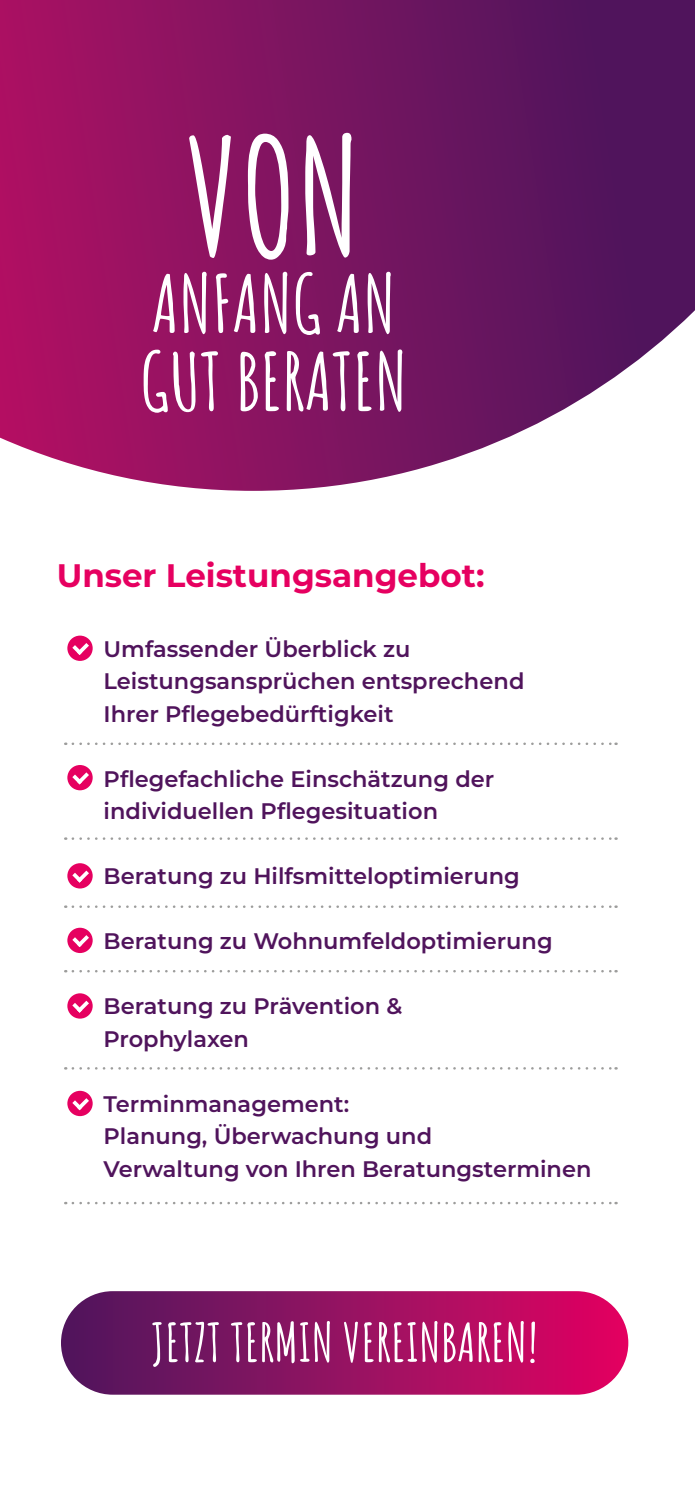
<style>
.page{position:relative;width:695px;height:1489px;background:#fff}
.page>*{position:absolute;margin:0;border:0;box-sizing:border-box;transform-origin:0 0}
.t1{font:700 157px "Amatic SC";color:#fff}
.t2{font:700 78.5px/77.8px "Amatic SC";color:#fff}
.t3{font:700 52.5px "Amatic SC";color:#fff}
.t4{font:700 32.5px "Montserrat";color:#e60060}
.t5{font:600 22.5px/32.5px "Montserrat";color:#50145c}
</style>
<div class="page">
<svg style="left:0;top:0;width:694px;height:491px;background:#87276d"></svg>
<div style="left:67px;top:635px;width:26px;height:26px;background:#e60060;border-radius:50%"></div>
<svg style="left:72px;top:643px;width:17px;height:12px"></svg>
<div style="left:67px;top:765px;width:26px;height:25px;background:#e60060;border-radius:50%"></div>
<svg style="left:72px;top:772px;width:17px;height:12px"></svg>
<div style="left:67px;top:863px;width:26px;height:25px;background:#e60060;border-radius:50%"></div>
<svg style="left:72px;top:870px;width:17px;height:12px"></svg>
<div style="left:67px;top:927px;width:26px;height:26px;background:#e60060;border-radius:50%"></div>
<svg style="left:72px;top:935px;width:17px;height:12px"></svg>
<div style="left:67px;top:993px;width:26px;height:25px;background:#e60060;border-radius:50%"></div>
<svg style="left:72px;top:1000px;width:17px;height:12px"></svg>
<svg style="left:67px;top:1090px;width:26px;height:26px"></svg>
<svg style="left:72px;top:1098px;width:17px;height:12px"></svg>
<svg style="left:73px;top:742px;width:543px;height:3px"></svg>
<svg style="left:73px;top:837px;width:543px;height:2px"></svg>
<svg style="left:73px;top:905px;width:543px;height:2px"></svg>
<svg style="left:73px;top:970px;width:543px;height:2px"></svg>
<svg style="left:73px;top:1067px;width:543px;height:2px"></svg>
<svg style="left:73px;top:1201px;width:543px;height:3px"></svg>
<div style="left:61px;top:1290px;width:567px;height:104px;background:linear-gradient(to right,#4d1b5f,#e10563);border-radius:52px"></div>
<h1 class="t1" style="left:186px;top:76px;width:177px">VON</h1>
<h2 class="t2" style="left:140px;top:260px;width:268px">ANFANG AN<br>GUT BERATEN</h2>
<h3 class="t4" style="left:57px;top:551px;width:429px">Unser Leistungsangebot:</h3>
<p class="t5" style="left:103px;top:631px;width:422px">Umfassender Überblick zu<br>Leistungsansprüchen entsprechend<br>Ihrer Pflegebedürftigkeit</p>
<p class="t5" style="left:103px;top:761px;width:392px">Pflegefachliche Einschätzung der individuellen Pflegesituation</p>
<p class="t5" style="left:103px;top:859px;width:418px">Beratung zu Hilfsmitteloptimierung</p>
<p class="t5" style="left:103px;top:924px;width:450px">Beratung zu Wohnumfeldoptimierung</p>
<p class="t5" style="left:103px;top:989px;width:300px">Beratung zu Prävention &amp;<br>Prophylaxen</p>
<p class="t5" style="left:103px;top:1086px;width:489px">Terminmanagement:<br>Planung, Überwachung und<br>Verwaltung von Ihren Beratungsterminen</p>
<h3 class="t3" style="left:151px;top:1301px;width:388px">JETZT TERMIN VEREINBAREN!</h3>
</div>
